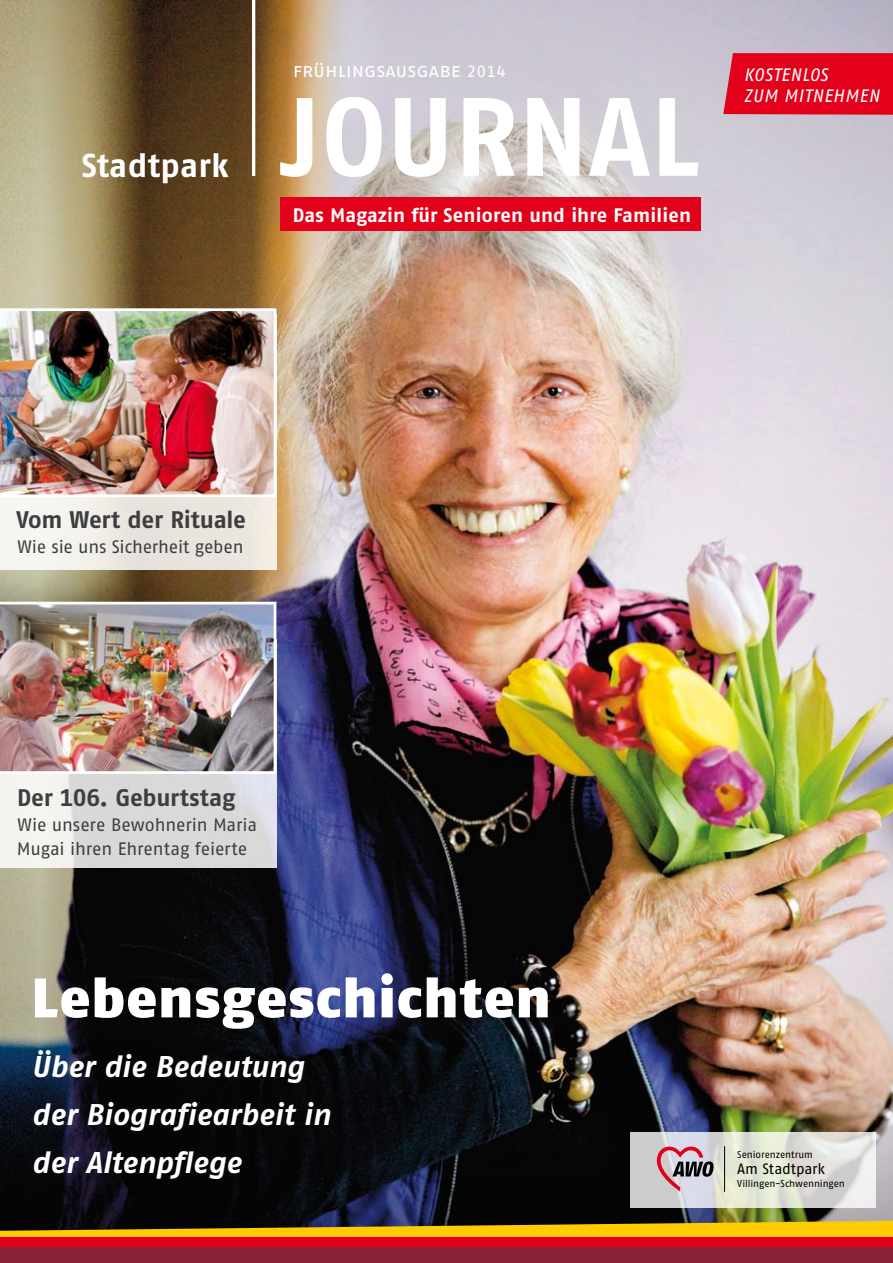
<style>
.page{position:relative;width:893px;height:1263px;background:#fff}
.page>*{position:absolute;margin:0;border:0;box-sizing:border-box;transform-origin:0 0}
.t1{font:700 111px "Fago No";letter-spacing:.005em;color:#fff}
.t2{font:55.5px "Fago No Black Tf";letter-spacing:.02em;color:#fff}
.t3{font:33px "Fago No Bold Tf";letter-spacing:.005em;color:#fff}
.t4{font:italic 700 30px/48px "Fago No";color:#fff}
.t5{font:24px "Fago No Bold Tf";letter-spacing:-.015em;color:#3e3d40}
.t6{font:700 19.5px "Fago No";letter-spacing:.01em;color:#fff}
.t7{font:19.5px "Fago No Regular Tf Caps";letter-spacing:-.01em;color:#fff}
.t8{font:18px/24px "Fago No Regular Tf";letter-spacing:-.01em;color:#3e3d40}
.t9{font:italic 18px/21px "Fago No";letter-spacing:.03em;color:#fff}
.t10{font:15px "Fago No";letter-spacing:-.005em;color:#000}
.t11{font:9.9px "Fago No";letter-spacing:-.01em;color:#000}
.s1{font-family:"Fago No Regular Tf";font-size:16.05px}
</style>
<div class="page">
<img style="left:0;top:0;width:893px;height:1035px">
<img style="left:0;top:1035px;width:893px;height:186px">
<svg style="left:0;top:774px;width:276px;height:94px;fill:#d9d9d9"></svg>
<div style="left:0;top:314px;width:276px;height:256px;background:linear-gradient(to right,#f4f4f0,#e8e1da)"></div>
<img style="left:0;top:308px;width:276px;height:189px">
<img style="left:0;top:602px;width:276px;height:172px">
<div style="left:280px;top:197px;width:421px;height:34px;background:#e2001a"></div>
<hr style="left:252px;top:0;width:3px;height:176px;background:#fff">
<svg style="left:0;top:1221px;width:893px;height:16px;background:#b59307"></svg>
<div style="left:0;top:1237px;width:893px;height:11px;background:#e2001a"></div>
<div style="left:0;top:1247px;width:893px;height:16px;background:#892337"></div>
<svg style="left:631px;top:1132px;width:245px;height:76px;background:#ddded8"></svg>
<hr style="left:724px;top:1146px;width:1px;height:46px;background:#000">
<svg style="left:657px;top:1146px;width:57px;height:45px;background:#b799a3"></svg>
<div style="left:723px;top:53px;width:170px;height:62px;background:#e2001a"></div>
<h3 class="t3" style="left:82px;top:146px;width:148px">Stadtpark</h3>
<p class="t7" style="left:293px;top:59px;width:215px">frühlingsausgabe <span class="s1">2014</span></p>
<h1 class="t1" style="left:280px;top:72px;width:421px">JOURNAL</h1>
<p class="t6" style="left:293px;top:203px;width:400px">Das Magazin für Senioren und ihre Familien</p>
<p class="t9" style="left:744px;top:64px;width:137px">KOSTENLOS<br>ZUM MITNEHMEN</p>
<h3 class="t5" style="left:16px;top:505px;width:231px">Vom Wert der Rituale</h3>
<p class="t8" style="left:17px;top:535px;width:228px">Wie sie uns Sicherheit geben</p>
<h3 class="t5" style="left:17px;top:783px;width:220px">Der 106. Geburtstag</h3>
<p class="t8" style="left:17px;top:813px;width:242px">Wie unsere Bewohnerin Maria<br>Mugai ihren Ehrentag feierte</p>
<h2 class="t2" style="left:32px;top:964px;width:521px">Lebensgeschichten</h2>
<h3 class="t4" style="left:32px;top:1042px;width:300px">Über die Bedeutung der Biografiearbeit in der Altenpflege</h3>
<p class="t11" style="left:737px;top:1148px;width:77px">Seniorenzentrum</p>
<p class="t10" style="left:737px;top:1160px;width:89px">Am Stadtpark</p>
<p class="t11" style="left:737px;top:1178px;width:109px">Villingen-Schwenningen</p>
</div>
